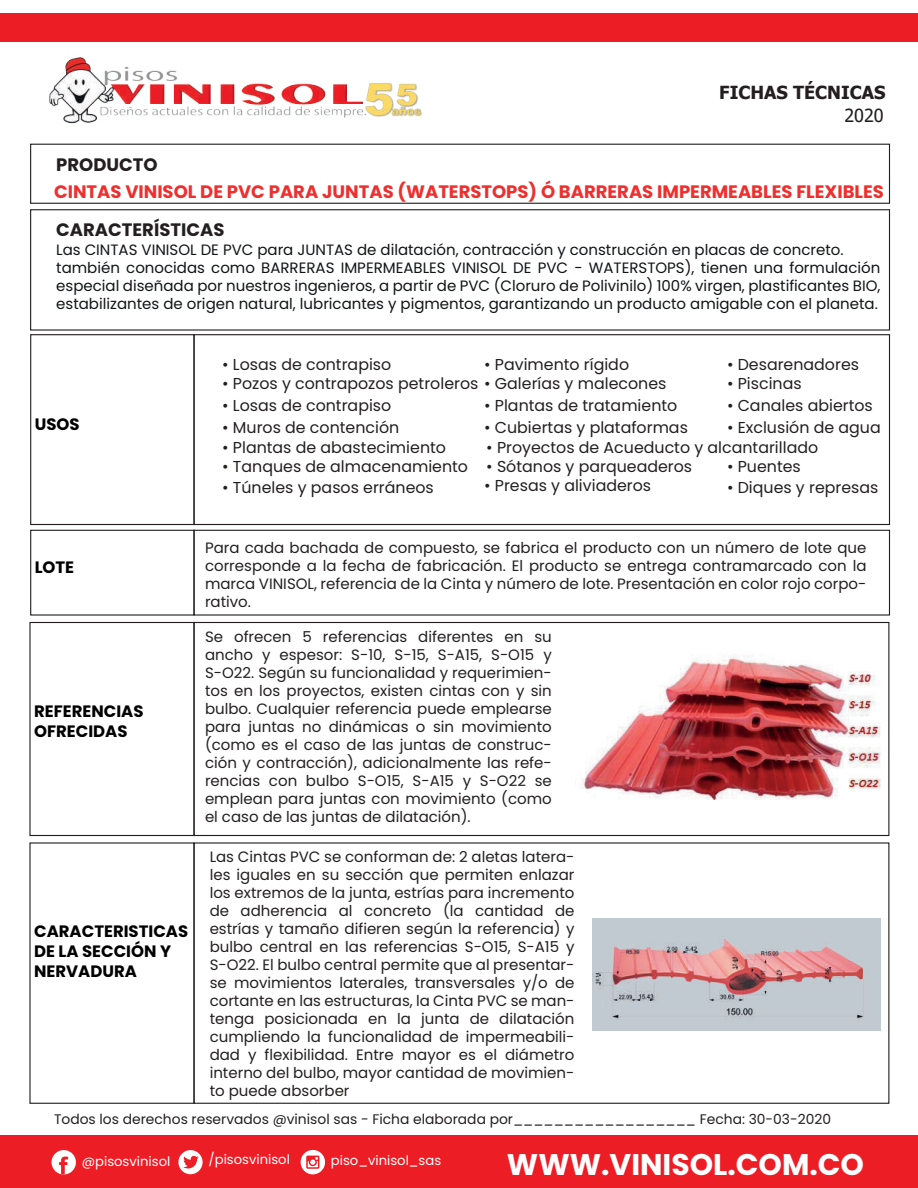
<style>
.page{position:relative;width:918px;height:1188px;background:#fff}
.page>*{position:absolute;margin:0;border:0;box-sizing:border-box;transform-origin:0 0}
.t1{font:700 29.85px "Poppins";color:#fff}
.t2{font:700 18px "Poppins";color:#ee2f2d}
.t3{font:700 18px "Poppins";color:#231f20}
.t4{font:700 18px "Tahoma";color:#231f20}
.t5{font:18px "Tahoma";color:#231f20}
.t6{font:700 16.5px/19.8px "Poppins";color:#000}
.t7{font:15.9px "Poppins";color:#231f20}
.t8{font:15px/18px "Poppins";color:#231f20;text-align:justify}
.t9{font:15px/18px "Poppins";color:#111416}
.t10{font:13.8px "Poppins";color:#231f20}
.t11{font:13.2px "Poppins";color:#fff}
</style>
<div class="page">
<img style="left:48px;top:57px;width:378px;height:87px">
<div style="left:0;top:14px;width:918px;height:28px;background:#ec1d25"></div>
<div style="left:0;top:1136px;width:918px;height:52px;background:#ec1d25"></div>
<div style="left:30px;top:144px;width:860px;height:60px;border:1px solid #231f20"></div>
<div style="left:30px;top:334px;width:165px;height:191px;border:1px solid #231f20"></div>
<div style="left:193px;top:334px;width:697px;height:191px;border:1px solid #231f20"></div>
<div style="left:30px;top:530px;width:165px;height:86px;border:1px solid #231f20"></div>
<div style="left:193px;top:530px;width:697px;height:86px;border:1px solid #231f20"></div>
<div style="left:29px;top:622px;width:166px;height:214px;border:1px solid #231f20"></div>
<div style="left:193px;top:622px;width:696px;height:214px;border:1px solid #231f20"></div>
<div style="left:29px;top:842px;width:166px;height:262px;border:1px solid #231f20"></div>
<div style="left:30px;top:209px;width:860px;height:122px;border:1px solid #231f20"></div>
<svg style="left:51px;top:1150px;width:25px;height:25px"></svg>
<div style="left:178px;top:1150px;width:25px;height:24px;background:#fff;border-radius:50%"></div>
<svg style="left:183px;top:1156px;width:16px;height:13px"></svg>
<div style="left:301px;top:1150px;width:24px;height:24px;background:#fff;border-radius:50%"></div>
<svg style="left:306px;top:1156px;width:13px;height:13px"></svg>
<img style="left:580px;top:654px;width:300px;height:145px">
<img style="left:592px;top:918px;width:288px;height:113px">
<p class="t3" style="left:56px;top:154px;width:103px">PRODUCTO</p>
<p class="t4" style="left:719px;top:80px;width:168px">FICHAS TÉCNICAS</p>
<p class="t5" style="left:844px;top:103px;width:41px">2020</p>
<p class="t2" style="left:54px;top:181px;width:831px">CINTAS VINISOL DE PVC PARA JUNTAS (WATERSTOPS) Ó BARRERAS IMPERMEABLES FLEXIBLES</p>
<p class="t3" style="left:56px;top:220px;width:170px">CARACTERÍSTICAS</p>
<p class="t9" style="left:56px;top:241px;width:826px">Las CINTAS VINISOL DE PVC para JUNTAS de dilatación, contracción y construcción en placas de concreto. también conocidas como BARRERAS IMPERMEABLES VINISOL DE PVC - WATERSTOPS), tienen una formulación especial diseñada por nuestros ingenieros, a partir de PVC (Cloruro de Polivinilo) 100% virgen, plastificantes BIO, estabilizantes de origen natural, lubricantes y pigmentos, garantizando un producto amigable con el planeta.</p>
<p class="t6" style="left:35px;top:414px;width:46px">USOS</p>
<p class="t6" style="left:35px;top:558px;width:41px">LOTE</p>
<p class="t6" style="left:34px;top:701px;width:111px">REFERENCIAS<br>OFRECIDAS</p>
<p class="t6" style="left:34px;top:922px;width:156px">CARACTERISTICAS<br>DE LA SECCIÓN Y<br>NERVADURA</p>
<p class="t7" style="left:484px;top:355px;width:146px">• Pavimento rígido</p>
<p class="t7" style="left:484px;top:396px;width:195px">• Plantas de tratamiento</p>
<p class="t7" style="left:222px;top:355px;width:171px">• Losas de contrapiso</p>
<p class="t7" style="left:222px;top:396px;width:171px">• Losas de contrapiso</p>
<p class="t7" style="left:222px;top:419px;width:179px">• Muros de contención</p>
<p class="t7" style="left:484px;top:419px;width:205px">• Cubiertas y plataformas</p>
<p class="t7" style="left:727px;top:355px;width:134px">• Desarenadores</p>
<p class="t7" style="left:222px;top:374px;width:446px">• Pozos y contrapozos petroleros • Galerías y malecones</p>
<p class="t7" style="left:727px;top:374px;width:76px">• Piscinas</p>
<p class="t7" style="left:727px;top:396px;width:147px">• Canales abiertos</p>
<p class="t7" style="left:727px;top:419px;width:155px">• Exclusión de agua</p>
<p class="t7" style="left:727px;top:457px;width:75px">• Puentes</p>
<p class="t7" style="left:222px;top:438px;width:225px">• Plantas de abastecimiento</p>
<p class="t7" style="left:222px;top:457px;width:247px">• Tanques de almacenamiento</p>
<p class="t7" style="left:222px;top:478px;width:213px">• Túneles y pasos erráneos</p>
<p class="t7" style="left:486px;top:438px;width:333px">• Proyectos de Acueducto y alcantarillado</p>
<p class="t7" style="left:486px;top:457px;width:207px">• Sótanos y parqueaderos</p>
<p class="t7" style="left:727px;top:478px;width:153px">• Diques y represas</p>
<p class="t7" style="left:484px;top:477px;width:169px">• Presas y aliviaderos</p>
<p class="t8" style="left:205px;top:538px;width:663px">Para cada bachada de compuesto, se fabrica el producto con un número de lote que corresponde a la fecha de fabricación. El producto se entrega contramarcado con la marca VINISOL, referencia de la Cinta y número de lote. Presentación en color rojo corpo&shy;rativo.</p>
<p class="t8" style="left:205px;top:628px;width:348px">Se ofrecen 5 referencias diferentes en su ancho y espesor: S-10, S-15, S-A15, S-O15 y S-O22. Según su funcionalidad y requerimien&shy;tos en los proyectos, existen cintas con y sin bulbo. Cualquier referencia puede emplearse para juntas no dinámicas o sin movimiento (como es el caso de las juntas de construc&shy;ción y contracción), adicionalmente las refe&shy;rencias con bulbo S-O15, S-A15 y S-O22 se emplean para juntas con movimiento (como el caso de las juntas de dilatación).</p>
<p class="t8" style="left:210px;top:848px;width:366px">Las Cintas PVC se conforman de: 2 aletas latera&shy;les iguales en su sección que permiten enlazar los extremos de la junta, estrías para incremento de adherencia al concreto (la cantidad de estrías y tamaño difieren según la referencia) y bulbo central en las referencias S-O15, S-A15 y S-O22. El bulbo central permite que al presentar&shy;se movimientos laterales, transversales y/o de cortante en las estructuras, la Cinta PVC se man&shy;tenga posicionada en la junta de dilatación cumpliendo la funcionalidad de impermeabili&shy;dad y flexibilidad. Entre mayor es el diámetro interno del bulbo, mayor cantidad de movimien&shy;to puede absorber</p>
<p class="t10" style="left:54px;top:1112px;width:779px">Todos los derechos reservados @vinisol sas - Ficha elaborada por__________________ Fecha: 30-03-2020</p>
<p class="t11" style="left:82px;top:1154px;width:90px">@pisosvinisol</p>
<p class="t11" style="left:209px;top:1152px;width:83px">/pisosvinisol</p>
<p class="t11" style="left:331px;top:1152px;width:112px">piso_vinisol_sas</p>
<h1 class="t1" style="left:507px;top:1147px;width:359px">WWW.VINISOL.COM.CO</h1>
</div>
